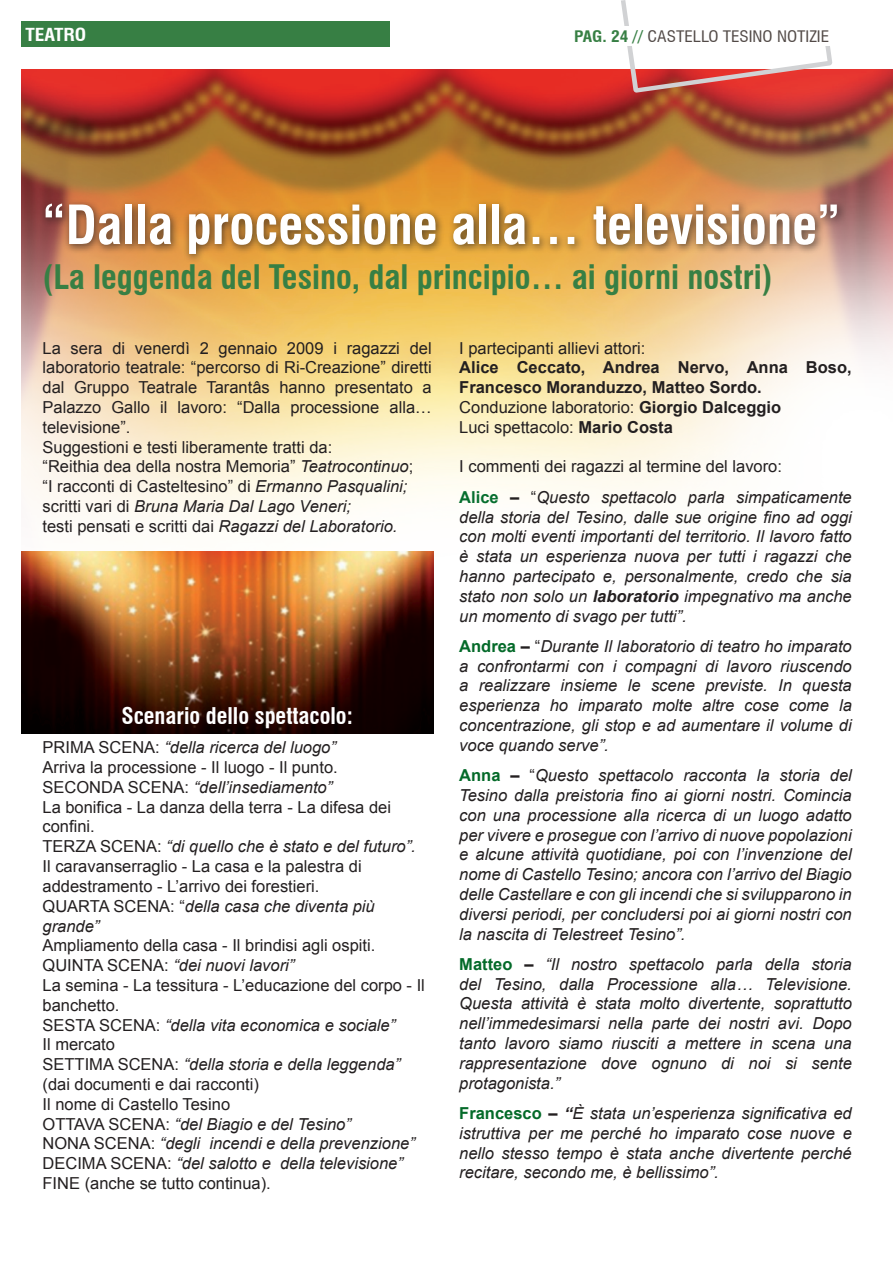
<style>
.page{position:relative;width:893px;height:1263px;background:#fff}
.page>*{position:absolute;margin:0;border:0;box-sizing:border-box;transform-origin:0 0}
.t1{font:700 condensed 52.5px "Swiss 721 BT";color:#fff}
.t2{font:700 condensed 33px "Swiss 721 BT";color:#377f44}
.t3{font:700 condensed 22.5px "Swiss 721 BT";color:#fff}
.t4{font:700 condensed 17.55px "Swiss 721 BT";color:#fff;scale:1.11 1}
.t5{font:italic 16.5px/19.8px "Arial";color:#231f20;text-align:justify}
.t6{font:16.5px/19.8px "Arial";color:#231f20}
.t7{font:700 16.5px/19.8px "Arial";color:#231f20}
.t8{font:700 condensed 15.6px "Swiss 721 BT";color:#377f44;scale:1.11 1}
.t9{font:condensed 15.6px "Swiss 721 BT";color:#524a47;scale:1.11 1}
.s1{font-weight:400;color:#524a47}
.s2{font-style:italic}
.s3{font-weight:400}
.s4{font-weight:700;color:#066e2e}
.s5{font-weight:700}
.s6{font-weight:700;font-style:normal;color:#046a29}
.s7{font-weight:700;font-style:normal}
.s8{font-style:normal}
</style>
<div class="page">
<img style="left:21px;top:69px;width:872px;height:665px">
<svg style="left:621px;top:0;width:211px;height:93px"></svg>
<div style="left:21px;top:21px;width:369px;height:26px;background:#377f44"></div>
<div style="left:540px;top:26px;width:353px;height:20px;background:#fff"></div>
<img style="left:21px;top:551px;width:412px;height:182px">
<div style="left:40px;top:198px;width:807px;height:66px;background:#231f20;opacity:.75"></div>
<p class="t4" style="left:26px;top:25px;width:56px">teatro</p>
<p class="t8" style="left:574px;top:27px;width:75px">pag. 24 // <span class="s1">CASTELLO</span></p>
<p class="t9" style="left:723px;top:27px;width:9px">TESINO</p>
<p class="t9" style="left:777px;top:27px;width:8px">NOTIZIE</p>
<p class="t1" style="left:43px;top:193px;width:799px">“Dalla processione alla… televisione”</p>
<p class="t2" style="left:43px;top:258px;width:732px">(La leggenda del Tesino, dal principio… ai giorni nostri)</p>
<p class="t6" style="left:43px;top:338px;width:391px">La sera di venerdì 2 gennaio 2009 i ragazzi del laboratorio teatrale: “percorso di Ri-Creazione” diretti dal Gruppo Teatrale Tarantâs hanno presentato a Palazzo Gallo il lavoro: “Dalla processione alla… televisione”.<br>Suggestioni e testi liberamente tratti da:<br>“Reithia dea della nostra Memoria” <span class="s2">Teatrocontinuo</span>;<br>“I racconti di Casteltesino” di <span class="s2">Ermanno Pasqualini; </span>scritti vari di <span class="s2">Bruna Maria Dal Lago Veneri;<br></span>testi pensati e scritti dai <span class="s2">Ragazzi del Laboratorio.</span></p>
<p class="t3" style="left:121px;top:703px;width:233px">Scenario dello spettacolo:</p>
<p class="t6" style="left:43px;top:738px;width:384px">PRIMA SCENA: <span class="s2">“della ricerca del luogo”<br></span>Arriva la processione - Il luogo - Il punto.<br>SECONDA SCENA: <span class="s2">“dell’insediamento”<br></span>La bonifica - La danza della terra - La difesa dei confini.<br>TERZA SCENA: <span class="s2">“di quello che è stato e del futuro”.<br></span>Il caravanserraglio - La casa e la palestra di addestramento - L’arrivo dei forestieri.<br>QUARTA SCENA: “<span class="s2">della casa che diventa più grande”<br></span>Ampliamento della casa - Il brindisi agli ospiti.<br>QUINTA SCENA: <span class="s2">“dei nuovi lavori”<br></span>La semina - La tessitura - L’educazione del corpo - Il banchetto.<br>SESTA SCENA: <span class="s2">“della vita economica e sociale”<br></span>Il mercato<br>SETTIMA SCENA: <span class="s2">“della storia e della leggenda” </span>(dai documenti e dai racconti)<br>Il nome di Castello Tesino<br>OTTAVA SCENA: <span class="s2">“del Biagio e del Tesino”<br></span>NONA SCENA: <span class="s2">“degli incendi e della prevenzione” </span>DECIMA SCENA: <span class="s2">“del salotto e della televisione” </span>FINE (anche se tutto continua).</p>
<p class="t7" style="left:459px;top:338px;width:394px"><span class="s3">I partecipanti allievi attori:<br></span>Alice Ceccato, Andrea Nervo, Anna Boso, Francesco Moranduzzo, Matteo Sordo.<br><span class="s3">Conduzione laboratorio:</span> Giorgio Dalceggio<br><span class="s3">Luci spettacolo:</span> Mario Costa</p>
<p class="t6" style="left:459px;top:452px;width:394px;line-height:30.3px">I commenti dei ragazzi al termine del lavoro:<br><span class="s4">Alice</span> <span class="s5">–</span> “<span class="s2">Questo spettacolo parla simpaticamente</span></p>
<p class="t5" style="left:459px;top:507px;width:394px">della storia del Tesino, dalle sue origine fino ad oggi con molti eventi importanti del territorio. Il lavoro fatto è stata un esperienza nuova per tutti i ragazzi che hanno partecipato e, personalmente, credo che sia stato non solo un <span class="s5">laboratorio</span> impegnativo ma anche un momento di svago per tutti”.</p>
<p class="t5" style="left:459px;top:636px;width:394px"><span class="s6">Andrea</span> <span class="s7">–</span> <span class="s8">“</span>Durante Il laboratorio di teatro ho imparato a confrontarmi con i compagni di lavoro riuscendo a realizzare insieme le scene previste. In questa esperienza ho imparato molte altre cose come la concentrazione, gli stop e ad aumentare il volume di voce quando serve”.</p>
<p class="t5" style="left:459px;top:766px;width:394px"><span class="s6">Anna</span> <span class="s7">–</span> <span class="s8">“</span>Questo spettacolo racconta la storia del Tesino dalla preistoria fino ai giorni nostri. Comincia con una processione alla ricerca di un luogo adatto per vivere e prosegue con l’arrivo di nuove popolazioni e alcune attività quotidiane, poi con l’invenzione del nome di Castello Tesino; ancora con l’arrivo del Biagio delle Castellare e con gli incendi che si svilupparono in diversi periodi, per concludersi poi ai giorni nostri con la nascita di Telestreet Tesino”.</p>
<p class="t5" style="left:459px;top:954px;width:394px"><span class="s6">Matteo</span> <span class="s7">–</span> “Il nostro spettacolo parla della storia del Tesino, dalla Processione alla… Televisione.<br>Questa attività è stata molto divertente, soprattutto nell’immedesimarsi nella parte dei nostri avi. Dopo tanto lavoro siamo riusciti a mettere in scena una rappresentazione dove ognuno di noi si sente protagonista.”</p>
<p class="t5" style="left:459px;top:1103px;width:394px"><span class="s6">Francesco</span> <span class="s7">–</span> <span class="s5">“</span>È stata un’esperienza significativa ed istruttiva per me perché ho imparato cose nuove e nello stesso tempo è stata anche divertente perché recitare, secondo me, è bellissimo”.</p>
</div>
